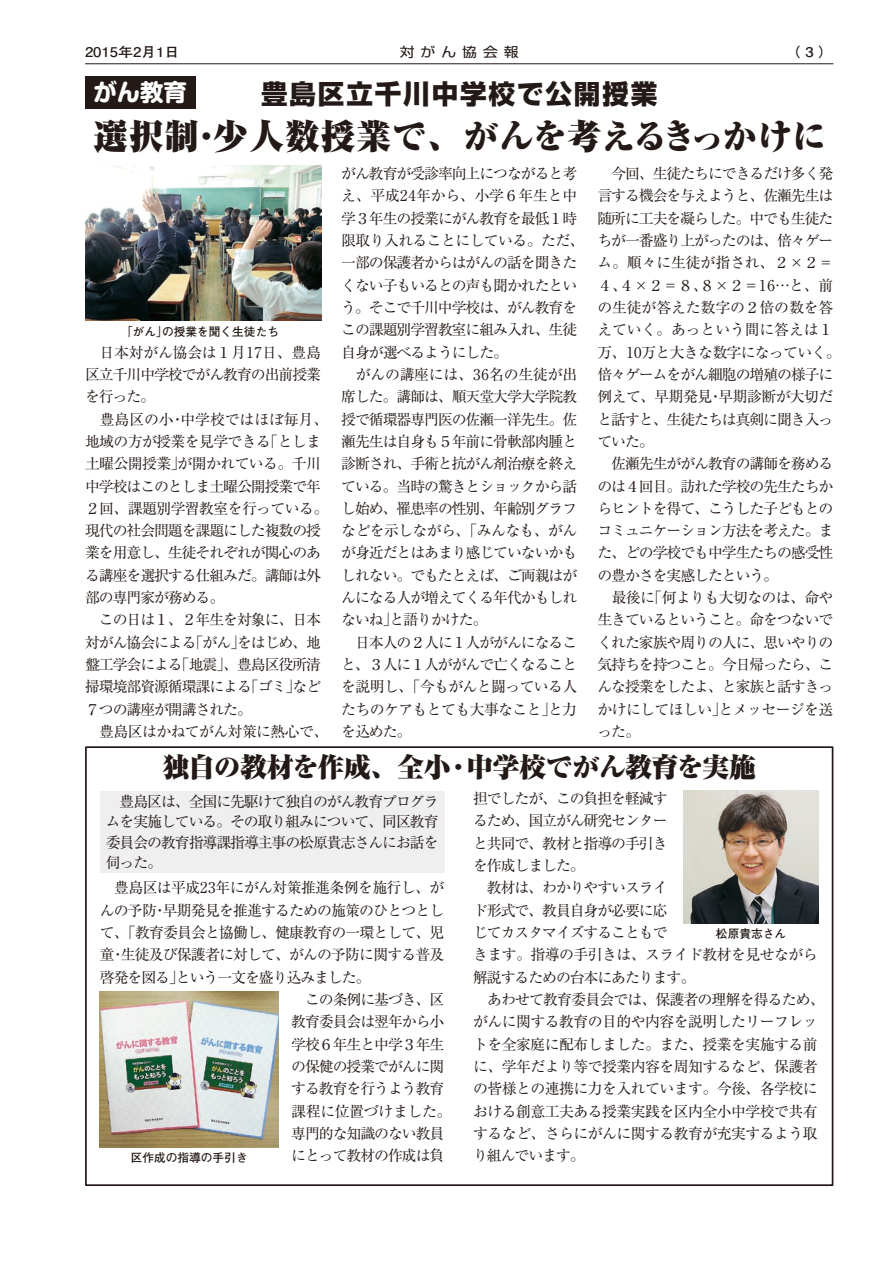
<style>
.page{position:relative;width:893px;height:1263px;background:#fff}
.page>*{position:absolute;margin:0;border:0;box-sizing:border-box;transform-origin:0 0}
.t1{font:900 34.05px "Ryumin Pr 6";letter-spacing:.04em;color:#231916}
.t2{font:900 26.55px "Ryumin Pr 6";letter-spacing:-.005em;color:#231916}
.t3{font:800 26.55px "Shin Go Pr 6";letter-spacing:.07em;color:#231916}
.t4{font:700 23.4px "Shin M Go Pr 6";color:#fff}
.t5{font:14.85px/22.4px "Ryumin Pr 6";letter-spacing:-.07em;color:#231916;text-align:justify}
.t6{font:14.85px/22.4px "Ryumin Pr 6";letter-spacing:-.035em;color:#231916}
.t7{font:14.85px "Ryumin Pr 6";letter-spacing:-.04em;color:#231916}
.t8{font:700 13.35px "Futo Go B101 Pr 6";color:#231916;scale:1.11 1}
.t9{font:13.35px "Shin Go Pr 6";letter-spacing:.4em;color:#231916;scale:1.11 1}
._03絵とき{font:700 11.7px "Futo Go B101 Pr 6";color:#231916}
</style>
<div class="page">
<hr style="left:85px;top:64px;width:748px;height:1px;background:#231916">
<div style="left:100px;top:791px;width:344px;height:82px;background:#efeff0"></div>
<div style="left:85px;top:77px;width:110px;height:32px;background:#231916"></div>
<img style="left:100px;top:992px;width:179px;height:155px">
<img style="left:684px;top:791px;width:135px;height:133px">
<img style="left:85px;top:166px;width:236px;height:155px">
<div style="left:85px;top:746px;width:748px;height:440px;border:2px solid #231916"></div>
<p class="t8" style="left:85px;top:41px;width:86px">2015年2月1日</p>
<p class="t9" style="left:400px;top:41px;width:109px">対がん協会報</p>
<p class="t8" style="left:785px;top:41px;width:45px">（3）</p>
<p class="t4" style="left:93px;top:72px;width:95px">がん教育</p>
<p class="t3" style="left:261px;top:73px;width:398px">豊島区立千川中学校で公開授業</p>
<p class="t1" style="left:93px;top:109px;width:734px">選択制・少人数授業で、がんを考えるきっかけに</p>
<p class="_03絵とき" style="left:121px;top:322px;width:159px">「がん」の授業を聞く生徒たち</p>
<p class="t5" style="left:85px;top:340px;width:238px">　日本対がん協会は１月17日、豊島区立千川中学校でがん教育の出前授業を行った。</p>
<p class="t5" style="left:85px;top:407px;width:245px;text-align:left">　豊島区の小・中学校ではほぼ毎月、地域の方が授業を見学できる「としま土曜公開授業」が開かれている。千川中学校はこのとしま土曜公開授業で年<br>２回、課題別学習教室を行っている。現代の社会問題を課題にした複数の授業を用意し、生徒それぞれが関心のある講座を選択する仕組みだ。講師は外部の専門家が務める。</p>
<p class="t5" style="left:85px;top:608px;width:238px">　この日は１、２年生を対象に、日本対がん協会による「がん」をはじめ、地盤工学会による「地震」、豊島区役所清掃環境部資源循環課による「ゴミ」など７つの講座が開講された。</p>
<p class="t7" style="left:85px;top:720px;width:245px">　豊島区はかねてがん対策に熱心で、</p>
<p class="t5" style="left:341px;top:161px;width:245px;text-align:left">がん教育が受診率向上につながると考え、平成24年から、小学６年生と中学３年生の授業にがん教育を最低１時限取り入れることにしている。ただ、一部の保護者からはがんの話を聞きたくない子もいるとの声も聞かれたという。そこで千川中学校は、がん教育をこの課題別学習教室に組み入れ、生徒自身が選べるようにした。</p>
<p class="t5" style="left:341px;top:362px;width:238px">　がんの講座には、36名の生徒が出席した。講師は、順天堂大学大学院教授で循環器専門医の佐瀬一洋先生。佐瀬先生は自身も５年前に骨軟部肉腫と診断され、手術と抗がん剤治療を終えている。当時の驚きとショックから話し始め、罹患率の性別、年齢別グラフなどを示しながら、「みんなも、がんが身近だとはあまり感じていないかもしれない。でもたとえば、ご両親はがんになる人が増えてくる年代かもしれないね」と語りかけた。</p>
<p class="t5" style="left:341px;top:630px;width:238px">　日本人の２人に１人ががんになること、３人に１人ががんで亡くなることを説明し、「今もがんと闘っている人たちのケアもとても大事なこと」と力を込めた。</p>
<p class="t5" style="left:597px;top:161px;width:245px;text-align:left">　今回、生徒たちにできるだけ多く発言する機会を与えようと、佐瀬先生は随所に工夫を凝らした。中でも生徒たちが一番盛り上がったのは、倍々ゲーム。順々に生徒が指され、２×２＝<br>４、４×２＝８、８×２＝16…と、前の生徒が答えた数字の２倍の数を答えていく。あっという間に答えは１万、10万と大きな数字になっていく。倍々ゲームをがん細胞の増殖の様子に例えて、早期発見・早期診断が大切だと話すと、生徒たちは真剣に聞き入っていた。</p>
<p class="t5" style="left:597px;top:452px;width:238px">　佐瀬先生ががん教育の講師を務めるのは４回目。訪れた学校の先生たちからヒントを得て、こうした子どもとのコミュニケーション方法を考えた。また、どの学校でも中学生たちの感受性の豊かさを実感したという。</p>
<p class="t5" style="left:597px;top:586px;width:238px">　最後に「何よりも大切なのは、命や生きているということ。命をつないでくれた家族や周りの人に、思いやりの気持ちを持つこと。今日帰ったら、こんな授業をしたよ、と家族と話すきっかけにしてほしい」とメッセージを送った。</p>
<p class="t2" style="left:163px;top:746px;width:595px">独自の教材を作成、全小・中学校でがん教育を実施</p>
<p class="t5" style="left:106px;top:791px;width:334px;line-height:20.2px">　豊島区は、全国に先駆けて独自のがん教育プログラムを実施している。その取り組みについて、同区教育委員会の教育指導課指導主事の松原貴志さんにお話を伺った。</p>
<p class="t5" style="left:100px;top:876px;width:346px">　豊島区は平成23年にがん対策推進条例を施行し、がんの予防・早期発見を推進するための施策のひとつとして、「教育委員会と協働し、健康教育の一環として、児童・生徒及び保護者に対して、がんの予防に関する普及啓発を図る」という一文を盛り込みました。</p>
<p class="_03絵とき" style="left:131px;top:1148px;width:118px">区作成の指導の手引き</p>
<p class="t5" style="left:291px;top:987px;width:162px;text-align:left">　この条例に基づき、区教育委員会は翌年から小学校６年生と中学３年生の保健の授業でがんに関する教育を行うよう教育課程に位置づけました。専門的な知識のない教員にとって教材の作成は負</p>
<p class="t5" style="left:473px;top:786px;width:196px">担でしたが、この負担を軽減するため、国立がん研究センターと共同で、教材と指導の手引きを作成しました。</p>
<p class="t5" style="left:473px;top:876px;width:196px">　教材は、わかりやすいスライド形式で、教員自身が必要に応じてカスタマイズすることもで</p>
<p class="_03絵とき" style="left:716px;top:924px;width:72px">松原貴志さん</p>
<p class="t6" style="left:473px;top:943px;width:346px">きます。指導の手引きは、スライド教材を見せながら解説するための台本にあたります。</p>
<p class="t6" style="left:473px;top:987px;width:353px">　あわせて教育委員会では、保護者の理解を得るため、がんに関する教育の目的や内容を説明したリーフレットを全家庭に配布しました。また、授業を実施する前に、学年だより等で授業内容を周知するなど、保護者の皆様との連携に力を入れています。今後、各学校における創意工夫ある授業実践を区内全小中学校で共有するなど、さらにがんに関する教育が充実するよう取り組んでいます。</p>
</div>
